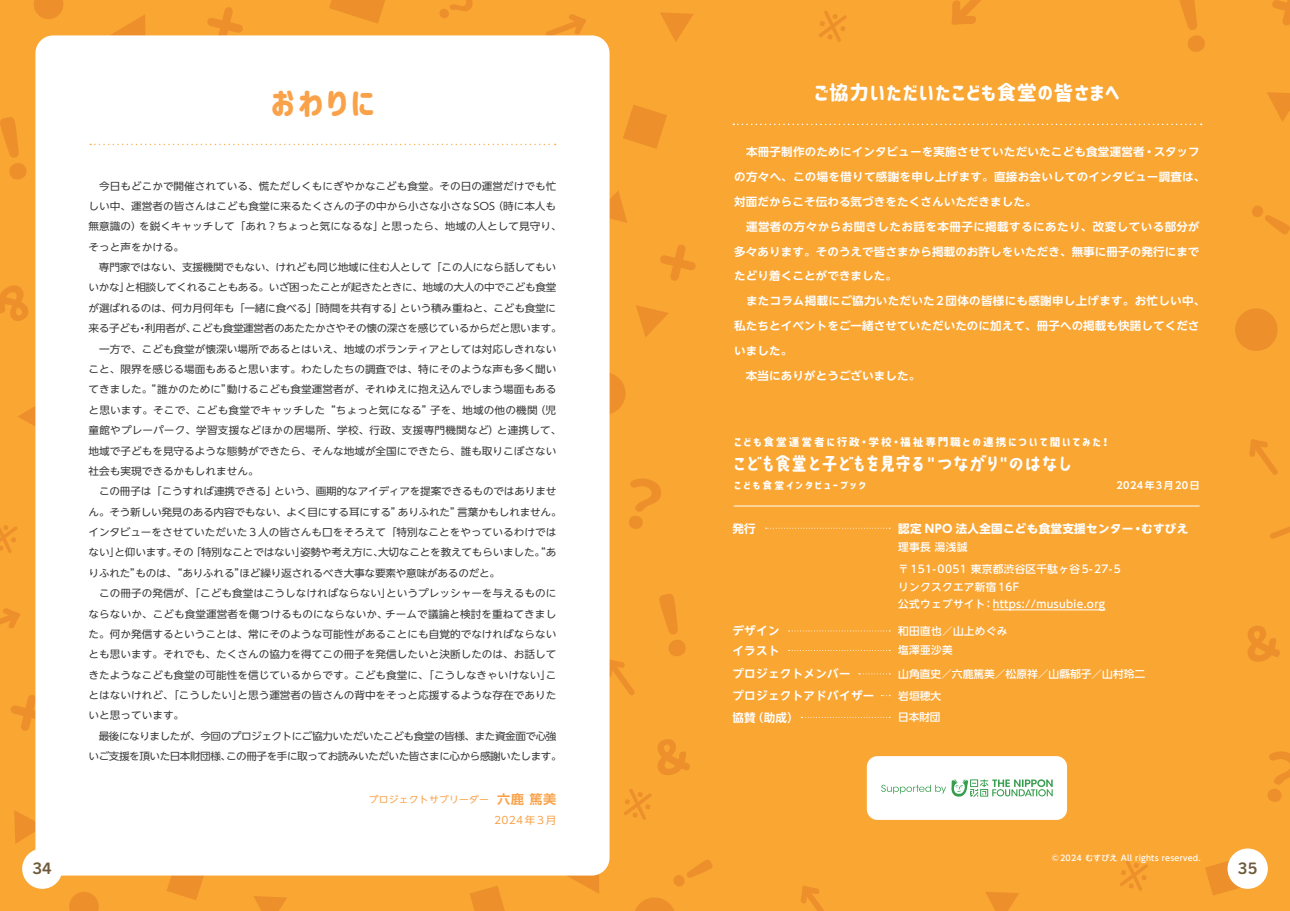
<style>
.page{position:relative;width:1290px;height:911px;background:#faa633}
.page>*{position:absolute;margin:0;border:0;box-sizing:border-box;transform-origin:0 0}
.t1{font:31.88px "Corporate Logo Rounded";color:#f9a249}
.t2{font:19.5px "Corporate Logo Rounded";letter-spacing:.04em;color:#fff}
.t3{font:17.62px "TA kokoro no 3";letter-spacing:-.13em;color:#fff}
.t4{font:700 16px "Trade Gothic Next SR Pro";color:#6f583b}
.t5{font:700 12.75px "UD Shin Go NT Pro De";color:#f9a249;scale:1.04 1}
.t6{font:700 11.5px "UD Shin Go NT Pro De";letter-spacing:.03em;color:#fff}
.t7{font:700 11.5px "UD Shin Go NT Pro";letter-spacing:.03em;color:#fff}
.t8{font:700 11.25px "UD Shin Go NT Pro De";letter-spacing:.01em;color:#fff}
.t9{font:700 11.25px "UD Shin Go NT Pro De";letter-spacing:.03em;color:#fff}
.t10{font:700 11.25px "UD Shin Go NT Pro De";letter-spacing:.04em;color:#fff}
.t11{font:500 10.62px "UD Shin Go NT Pro";letter-spacing:.03em;color:#fff}
.t12{font:10.62px "Corporate Logo Rounded";letter-spacing:.19em;color:#fff}
.t13{font:500 10.62px "UD Shin Go NT Pro";color:#fff}
.t14{font:10.25px/20.4px "UD Shin Go NT Pro";color:#383839;scale:1.04 1}
.t15{font:10.25px/20.4px "UD Shin Go NT Pro";letter-spacing:-.02em;color:#383839;scale:1.04 1}
.t16{font:10.25px/20.4px "UD Shin Go NT Pro";letter-spacing:-.035em;color:#383839;scale:1.04 1}
.t17{font:10.25px/20.4px "UD Shin Go NT Pro";letter-spacing:-.045em;color:#383839;scale:1.04 1}
.t18{font:10.25px "UD Shin Go NT Pro";letter-spacing:.09em;color:#f9a249;scale:1.04 1}
.t19{font:9.75px "Corporate Logo Rounded";letter-spacing:.23em;color:#fff}
.t20{font:700 9.75px "UD Shin Go NT Pro De";letter-spacing:.155em;color:#fff}
.t21{font:9.38px "UD Shin Go NT Pro";letter-spacing:.03em;color:#f9a249;scale:1.04 1}
.t22{font:500 8px "UD Shin Go NT Pro";letter-spacing:.03em;color:#fff}
</style>
<div class="page">
<svg style="left:0;top:117px;width:27px;height:63px"></svg>
<svg style="left:1180px;top:0;width:25px;height:52px"></svg>
<svg style="left:659px;top:594px;width:27px;height:62px"></svg>
<svg style="left:1252px;top:206px;width:38px;height:28px"></svg>
<svg style="left:673px;top:860px;width:40px;height:26px"></svg>
<svg style="left:1247px;top:626px;width:33px;height:36px"></svg>
<svg style="left:657px;top:739px;width:33px;height:36px"></svg>
<svg style="left:0;top:285px;width:28px;height:36px"></svg>
<svg style="left:18px;top:406px;width:17px;height:20px"></svg>
<svg style="left:560px;top:873px;width:39px;height:21px"></svg>
<svg style="left:111px;top:15px;width:34px;height:20px"></svg>
<svg style="left:14px;top:810px;width:21px;height:34px"></svg>
<svg style="left:1267px;top:92px;width:23px;height:30px"></svg>
<svg style="left:660px;top:12px;width:33px;height:30px"></svg>
<svg style="left:254px;top:896px;width:33px;height:15px"></svg>
<svg style="left:636px;top:305px;width:32px;height:32px"></svg>
<svg style="left:986px;top:892px;width:33px;height:19px"></svg>
<svg style="left:609px;top:190px;width:18px;height:33px"></svg>
<svg style="left:1268px;top:751px;width:22px;height:51px"></svg>
<svg style="left:629px;top:478px;width:32px;height:51px"></svg>
<svg style="left:439px;top:0;width:34px;height:18px"></svg>
<svg style="left:952px;top:0;width:29px;height:25px"></svg>
<svg style="left:801px;top:886px;width:23px;height:25px"></svg>
<svg style="left:609px;top:659px;width:26px;height:36px"></svg>
<svg style="left:1249px;top:439px;width:29px;height:36px"></svg>
<svg style="left:0;top:608px;width:20px;height:20px"></svg>
<svg style="left:546px;top:14px;width:40px;height:21px"></svg>
<svg style="left:1270px;top:527px;width:20px;height:12px"></svg>
<svg style="left:11px;top:695px;width:24px;height:36px"></svg>
<svg style="left:1272px;top:0;width:18px;height:26px"></svg>
<svg style="left:660px;top:245px;width:36px;height:36px"></svg>
<svg style="left:207px;top:7px;width:36px;height:28px"></svg>
<svg style="left:0;top:525px;width:17px;height:28px"></svg>
<svg style="left:624px;top:789px;width:28px;height:31px"></svg>
<svg style="left:1120px;top:860px;width:28px;height:30px"></svg>
<svg style="left:819px;top:11px;width:28px;height:31px"></svg>
<div style="left:1235px;top:308px;width:42px;height:43px;background:#ed902c;border-radius:50%"></div>
<svg style="left:583px;top:372px;width:42px;height:43px"></svg>
<svg style="left:635px;top:897px;width:39px;height:14px"></svg>
<svg style="left:69px;top:892px;width:30px;height:19px"></svg>
<svg style="left:34px;top:0;width:29px;height:19px"></svg>
<svg style="left:329px;top:0;width:56px;height:24px"></svg>
<svg style="left:623px;top:105px;width:44px;height:44px"></svg>
<svg style="left:167px;top:875px;width:38px;height:25px"></svg>
<svg style="left:470px;top:886px;width:35px;height:25px"></svg>
<svg style="left:1205px;top:861px;width:36px;height:34px"></svg>
<div style="left:35px;top:35px;width:574px;height:840px;background:#fff;border-radius:18px"></div>
<div style="left:867px;top:756px;width:200px;height:64px;background:#fff;border-radius:11px"></div>
<div style="left:22px;top:848px;width:40px;height:40px;background:#fff;border-radius:50%"></div>
<div style="left:1227px;top:848px;width:41px;height:40px;background:#fff;border-radius:50%"></div>
<hr style="left:993px;top:609px;width:112px;height:1px;background:#fff">
<svg style="left:765px;top:528px;width:125px;height:1px"></svg>
<svg style="left:788px;top:630px;width:102px;height:1px"></svg>
<svg style="left:788px;top:650px;width:102px;height:1px"></svg>
<svg style="left:859px;top:673px;width:31px;height:1px"></svg>
<svg style="left:801px;top:717px;width:89px;height:1px"></svg>
<hr style="left:734px;top:506px;width:465px;height:1px;background:#fff">
<svg style="left:733px;top:124px;width:468px;height:1px"></svg>
<svg style="left:881px;top:779px;width:172px;height:17px"></svg>
<svg style="left:90px;top:144px;width:466px;height:1px"></svg>
<p class="t1" style="left:270px;top:82px;width:106px">おわりに</p>
<p class="t14" style="left:89px;top:175px;width:456px">　今日もどこかで開催されている、慌ただしくもにぎやかなこども食堂。その日の運営だけでも忙しい中、運営者の皆さんはこども食堂に来るたくさんの子の中から小さな小さなSOS（時に本人も無意識の）を鋭くキャッチして「あれ？ちょっと気になるな」と思ったら、地域の人として見守り、そっと声をかける。</p>
<p class="t16" style="left:89px;top:257px;width:456px">　専門家ではない、支援機関でもない、けれども同じ地域に住む人として「この人になら話してもいいかな」と相談してくれることもある。いざ困ったことが起きたときに、地域の大人の中でこども食堂が選ばれるのは、何カ月何年も「一緒に食べる」「時間を共有する」という積み重ねと、こども食堂に来る子ども・利用者が、こども食堂運営者のあたたかさやその懐の深さを感じているからだと思います。</p>
<p class="t14" style="left:89px;top:338px;width:456px">　一方で、こども食堂が懐深い場所であるとはいえ、地域のボランティアとしては対応しきれないこと、限界を感じる場面もあると思います。わたしたちの調査では、特にそのような声も多く聞いてきました。“誰かのために”動けるこども食堂運営者が、それゆえに抱え込んでしまう場面もあると思います。そこで、こども食堂でキャッチした“ちょっと気になる”子を、地域の他の機関（児童館やプレーパーク、学習支援などほかの居場所、学校、行政、支援専門機関など）と連携して、地域で子どもを見守るような態勢ができたら、そんな地域が全国にできたら、誰も取りこぼさない社会も実現できるかもしれません。</p>
<p class="t15" style="left:89px;top:481px;width:456px">　この冊子は「こうすれば連携できる」という、画期的なアイディアを提案できるものではありません。そう新しい発見のある内容でもない、よく目にする耳にする”ありふれた”言葉かもしれません。インタビューをさせていただいた３人の皆さんも口をそろえて「特別なことをやっているわけではない」と仰います。その「特別なことではない」姿勢や考え方に、大切なことを教えてもらいました。“ありふれた”ものは、“ありふれる”ほど繰り返されるべき大事な要素や意味があるのだと。</p>
<p class="t14" style="left:89px;top:583px;width:451px;text-align:justify">　この冊子の発信が、「こども食堂はこうしなければならない」というプレッシャーを与えるものにならないか、こども食堂運営者を傷つけるものにならないか、チームで議論と検討を重ねてきました。何か発信するということは、常にそのような可能性があることにも自覚的でなければならないとも思います。それでも、たくさんの協力を得てこの冊子を発信したいと決断したのは、お話してきたようなこども食堂の可能性を信じているからです。こども食堂に、「こうしなきゃいけない」ことはないけれど、「こうしたい」と思う運営者の皆さんの背中をそっと応援するような存在でありたいと思っています。</p>
<p class="t17" style="left:89px;top:725px;width:456px">　最後になりましたが、今回のプロジェクトにご協力いただいたこども食堂の皆様、また資金面で心強いご支援を頂いた日本財団様、この冊子を手に取ってお読みいただいた皆さまに心から感謝いたします。</p>
<p class="t5" style="left:497px;top:788px;width:58px">六鹿 篤美</p>
<p class="t18" style="left:494px;top:811px;width:61px">2024年3月</p>
<p class="t21" style="left:369px;top:792px;width:117px">プロジェクトサブリーダー</p>
<p class="t2" style="left:814px;top:80px;width:307px">ご協力いただいたこども食堂の皆さまへ</p>
<p class="t8" style="left:734px;top:143px;width:467px">　本冊子制作のためにインタビューを実施させていただいたこども食堂運営者・スタッフ</p>
<p class="t8" style="left:734px;top:168px;width:473px">の方々へ、この場を借りて感謝を申し上げます。直接お会いしてのインタビュー調査は、</p>
<p class="t8" style="left:734px;top:192px;width:304px">対面だからこそ伝わる気づきをたくさんいただきました。</p>
<p class="t10" style="left:734px;top:217px;width:467px">　運営者の方々からお聞きしたお話を本冊子に掲載するにあたり、改変している部分が</p>
<p class="t8" style="left:734px;top:242px;width:467px">多々あります。そのうえで皆さまから掲載のお許しをいただき、無事に冊子の発行にまで</p>
<p class="t8" style="left:734px;top:267px;width:164px">たどり着くことができました。</p>
<p class="t9" style="left:734px;top:292px;width:472px">　またコラム掲載にご協力いただいた2団体の皆様にも感謝申し上げます。お忙しい中、</p>
<p class="t8" style="left:734px;top:316px;width:467px">私たちとイベントをご一緒させていただいたのに加えて、冊子への掲載も快諾してくださ</p>
<p class="t8" style="left:734px;top:341px;width:60px">いました。</p>
<p class="t8" style="left:734px;top:366px;width:187px">　本当にありがとうございました。</p>
<p class="t12" style="left:734px;top:435px;width:375px">こども食堂運営者に行政・学校・福祉専門職との連携について聞いてみた！</p>
<p class="t3" style="left:731px;top:455px;width:344px">こども食堂と子どもを見守る" つながり"のはなし</p>
<p class="t19" style="left:734px;top:478px;width:133px">こども食堂インタビューブック</p>
<p class="t20" style="left:1116px;top:477px;width:84px">2024年3月20日</p>
<p class="t6" style="left:732px;top:519px;width:25px">発行</p>
<p class="t6" style="left:732px;top:621px;width:49px">デザイン</p>
<p class="t6" style="left:732px;top:641px;width:49px">イラスト</p>
<p class="t6" style="left:732px;top:664px;width:120px">プロジェクトメンバー</p>
<p class="t6" style="left:732px;top:686px;width:143px">プロジェクトアドバイザー</p>
<p class="t7" style="left:898px;top:519px;width:291px">認定 NPO 法人全国こども食堂支援センター・むすびえ</p>
<p class="t11" style="left:898px;top:538px;width:71px">理事長 湯浅誠</p>
<p class="t11" style="left:898px;top:560px;width:224px">〒151-0051 東京都渋谷区千駄ヶ谷5-27-5</p>
<p class="t11" style="left:898px;top:578px;width:123px">リンクスクエア新宿16F</p>
<p class="t11" style="left:898px;top:595px;width:208px">公式ウェブサイト：https://musubie.org</p>
<p class="t11" style="left:898px;top:622px;width:111px">和田直也／山上めぐみ</p>
<p class="t11" style="left:898px;top:641px;width:56px">塩澤亜沙美</p>
<p class="t13" style="left:898px;top:665px;width:248px">山角直史／六鹿篤美／松原祥／山縣郁子／山村玲二</p>
<p class="t11" style="left:898px;top:687px;width:44px">岩垣穂大</p>
<p class="t6" style="left:732px;top:708px;width:68px">協賛（助成）</p>
<p class="t11" style="left:898px;top:708px;width:44px">日本財団</p>
<p class="t22" style="left:1052px;top:851px;width:150px">©2024 むすびえ All rights reserved.</p>
<h3 class="t4" style="left:33px;top:857px;width:20px">34</h3>
<h3 class="t4" style="left:1238px;top:857px;width:20px">35</h3>
</div>
